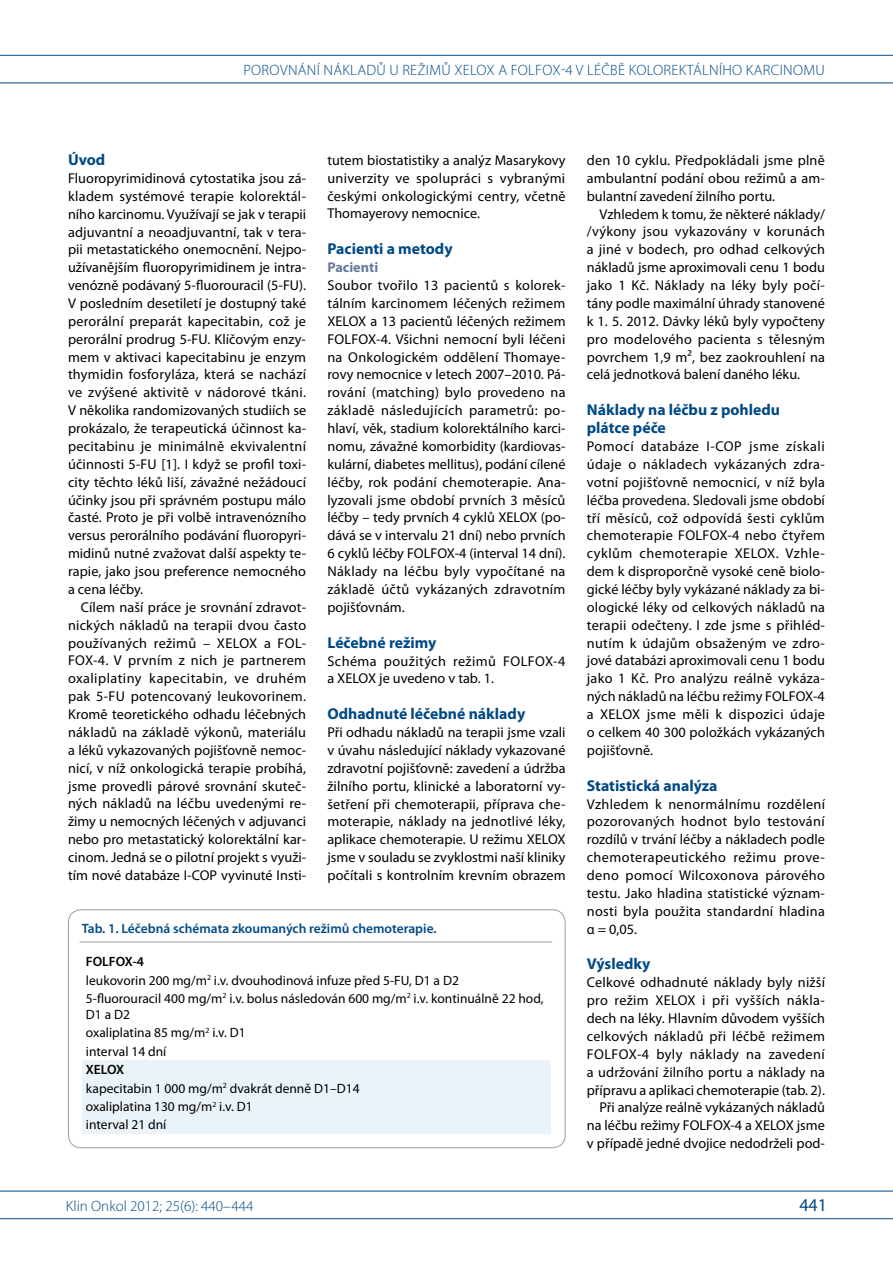
<style>
.page{position:relative;width:893px;height:1263px;background:#fff}
.page>*{position:absolute;margin:0;border:0;box-sizing:border-box;transform-origin:0 0}
.t1{font:18px "Myriad Pro";color:#004985}
.t2{font:700 15.75px/17.9px "Myriad Pro";color:#004985}
.t3{font:300 15px "Myriad Pro";letter-spacing:.02em;color:#004985}
.t4{font:300 15px "Myriad Pro";color:#004985}
.t5{font:14.25px/17.9px "Myriad Pro";letter-spacing:.005em;color:#000;text-align:justify}
.t6{font:14.25px/17.9px "Myriad Pro";letter-spacing:.03em;color:#000}
.t7{font:700 14.25px "Myriad Pro";color:#677a9c}
.t8{font:13.5px/18.3px "Myriad Pro";color:#000}
.t9{font:600 13.5px "Myriad Pro";color:#004985}
.s1{font-weight:600}
</style>
<div class="page">
<hr style="left:0;top:55px;width:893px;height:1px;background:#004985">
<hr style="left:0;top:83px;width:893px;height:1px;background:#004985">
<hr style="left:0;top:1191px;width:893px;height:1px;background:#004985">
<hr style="left:0;top:1218px;width:893px;height:1px;background:#004985">
<hr style="left:80px;top:941px;width:472px;height:1px;background:#9c9e9f">
<div style="left:82px;top:1060px;width:469px;height:73px;background:#eaf3fa"></div>
<div style="left:68px;top:909px;width:498px;height:239px;border:1px solid #9c9e9f;border-radius:13px"></div>
<p class="t3" style="left:243px;top:61px;width:36px">POROVN</p>
<p class="t3" style="left:298px;top:61px;width:497px">ÁN Í NÁKLADŮ U REŽIMŮ XELOX A FOLFOX-4 V LÉČBĚ KOLOREKTÁLN ÍHO KARCINOMU</p>
<p class="t2" style="left:68px;top:150px;width:39px">Úvod</p>
<p class="t5" style="left:68px;top:169px;width:240px">Fluoropyrimidinová cytostatika jsou zá&shy;kladem systémové terapie kolorektál&shy;ního karcinomu. Využívají se jak v terapii adjuvantní a neoadjuvantní, tak v tera&shy;pii metastatického onemocnění. Nejpo&shy;užívanějším fluoropyrimidinem je intra&shy;venózně podávaný 5-fluorouracil (5-FU).<br>V posledním desetiletí je dostupný také perorální preparát kapecitabin, což je perorální prodrug 5-FU. Klíčovým enzy&shy;mem v aktivaci kapecitabinu je enzym thymidin fosforyláza, která se nachází ve zvýšené aktivitě v nádorové tkáni.<br>V několika randomizovaných studiích se prokázalo, že terapeutická účinnost ka&shy;pecitabinu je minimálně ekvivalentní účinnosti 5-FU [1]. I když se profil toxi&shy;city těchto léků liší, závažné nežádoucí účinky jsou při správném postupu málo časté. Proto je při volbě intravenózního versus perorálního podávání fluoropyri&shy;midinů nutné zvažovat další aspekty te&shy;rapie, jako jsou preference nemocného a cena léčby.</p>
<p class="t5" style="left:68px;top:598px;width:240px;text-indent:13px">Cílem naší práce je srovnání zdravot&shy;nických nákladů na terapii dvou často používaných režimů – XELOX a FOL-FOX-4. V prvním z nich je partnerem oxaliplatiny kapecitabin, ve druhém pak 5-FU potencovaný leukovorinem.<br>Kromě teoretického odhadu léčebných nákladů na základě výkonů, materiálu a léků vykazovaných pojišťovně nemoc&shy;nicí, v níž onkologická terapie probíhá, jsme provedli párové srovnání skuteč&shy;ných nákladů na léčbu uvedenými re&shy;žimy u nemocných léčených v adjuvanci nebo pro metastatický kolorektální kar&shy;cinom. Jedná se o pilotní projekt s využi&shy;tím nové databáze I-COP vyvinuté Insti-</p>
<p class="t5" style="left:327px;top:151px;width:240px">tutem biostatistiky a analýz Masarykovy univerzity ve spolupráci s vybranými českými onkologickými centry, včetně Thomayerovy nemocnice.</p>
<p class="t2" style="left:327px;top:240px;width:127px">Pacienti a metody</p>
<p class="t7" style="left:327px;top:258px;width:52px">Pacienti</p>
<p class="t5" style="left:327px;top:276px;width:240px">Soubor tvořilo 13 pacientů s kolorek&shy;tálním karcinomem léčených režimem XELOX a 13 pacientů léčených režimem FOLFOX-4. Všichni nemocní byli léčeni na Onkologickém oddělení Thomaye&shy;rovy nemocnice v letech 2007–2010. Pá&shy;rování (matching) bylo provedeno na základě následujících parametrů: po&shy;hlaví, věk, stadium kolorektálního karci&shy;nomu, závažné komorbidity (kardiovas&shy;kulární, diabetes mellitus), podání cílené léčby, rok podání chemoterapie. Ana&shy;lyzovali jsme období prvních 3 měsíců léčby – tedy prvních 4 cyklů XELOX (po&shy;dává se v intervalu 21 dní) nebo prvních 6 cyklů léčby FOLFOX-4 (interval 14 dní).<br>Náklady na léčbu byly vypočítané na základě účtů vykázaných zdravotním pojišťovnám.</p>
<p class="t2" style="left:327px;top:633px;width:110px">Léčebné režimy</p>
<p class="t6" style="left:327px;top:652px;width:239px">Schéma použitých režimů FOLFOX-4 a XELOX je uvedeno v tab. 1.</p>
<p class="t2" style="left:327px;top:704px;width:199px">Odhadnuté léčebné náklady</p>
<p class="t5" style="left:327px;top:723px;width:240px">Při odhadu nákladů na terapii jsme vzali v úvahu následující náklady vykazované zdravotní pojišťovně: zavedení a údržba žilního portu, klinické a laboratorní vy&shy;šetření při chemoterapii, příprava che&shy;moterapie, náklady na jednotlivé léky, aplikace chemoterapie. U režimu XELOX jsme v souladu se zvyklostmi naší kliniky počítali s kontrolním krevním obrazem</p>
<p class="t9" style="left:82px;top:920px;width:356px">Tab. 1. Léčebná schémata zkoumaných režimů chemoterapie.</p>
<p class="t8" style="left:86px;top:952px;width:459px"><span class="s1">FOLFOX-4<br></span>leukovorin 200 mg/m<sup>2</sup> i.v. dvouhodinová infuze před 5-FU, D1 a D2<br>5-fluorouracil 400 mg/m<sup>2</sup> i.v. bolus následován 600 mg/m<sup>2</sup> i.v. kontinuálně 22 hod,</p>
<p class="t8" style="left:86px;top:1005px;width:161px">D1 a D2<br>oxaliplatina 85 mg/m<sup>2</sup> i.v. D1 interval 14 dní</p>
<p class="t8" style="left:86px;top:1060px;width:275px"><span class="s1">XELOX<br></span>kapecitabin 1 000 mg/m<sup>2</sup> dvakrát denně D1–D14 oxaliplatina 130 mg/m<sup>2</sup> i.v. D1<br>interval 21 dní</p>
<p class="t5" style="left:587px;top:151px;width:240px">den 10 cyklu. Předpokládali jsme plně ambulantní podání obou režimů a am&shy;bulantní zavedení žilního portu.</p>
<p class="t5" style="left:587px;top:205px;width:240px;text-indent:13px">Vzhledem k tomu, že některé náklady/ /výkony jsou vykazovány v korunách a jiné v bodech, pro odhad celkových nákladů jsme aproximovali cenu 1 bodu jako 1 Kč. Náklady na léky byly počí&shy;tány podle maximální úhrady stanovené k 1. 5. 2012. Dávky léků byly vypočteny pro modelového pacienta s tělesným povrchem 1,9 m², bez zaokrouhlení na celá jednotková balení daného léku.</p>
<p class="t2" style="left:587px;top:400px;width:195px">Náklady na léčbu z pohledu plátce péče</p>
<p class="t5" style="left:587px;top:437px;width:240px">Pomocí databáze I-COP jsme získali údaje o nákladech vykázaných zdra&shy;votní pojišťovně nemocnicí, v níž byla léčba provedena. Sledovali jsme období tří měsíců, což odpovídá šesti cyklům chemoterapie FOLFOX-4 nebo čtyřem cyklům chemoterapie XELOX. Vzhle&shy;dem k disproporčně vysoké ceně biolo&shy;gické léčby byly vykázané náklady za bi&shy;ologické léky od celkových nákladů na terapii odečteny. I zde jsme s přihléd&shy;nutím k údajům obsaženým ve zdro&shy;jové databázi aproximovali cenu 1 bodu jako 1 Kč. Pro analýzu reálně vykáza&shy;ných nákladů na léčbu režimy FOLFOX-4 a XELOX jsme měli k dispozici údaje o celkem 40 300 položkách vykázaných pojišťovně.</p>
<p class="t2" style="left:587px;top:776px;width:132px">Statistická analýza</p>
<p class="t5" style="left:587px;top:794px;width:240px">Vzhledem k nenormálnímu rozdělení pozorovaných hodnot bylo testování rozdílů v trvání léčby a nákladech podle chemoterapeutického režimu prove&shy;deno pomocí Wilcoxonova párového testu. Jako hladina statistické význam&shy;nosti byla použita standardní hladina α = 0,05.</p>
<p class="t2" style="left:587px;top:955px;width:65px">Výsledky</p>
<p class="t5" style="left:587px;top:973px;width:240px;text-align:right">Celkové odhadnuté náklady byly nižší pro režim XELOX i při vyšších nákla&shy;dech na léky. Hlavním důvodem vyšších celkových nákladů při léčbě režimem FOLFOX-4 byly náklady na zavedení a udržování žilního portu a náklady na přípravu a aplikaci chemoterapie (tab. 2).<br>Při analýze reálně vykázaných nákladů na léčbu režimy FOLFOX-4 a XELOX jsme v případě jedné dvojice nedodrželi pod-</p>
<p class="t4" style="left:66px;top:1197px;width:189px">KLIN ONKOL 2012; 25(6): 440–444</p>
<p class="t1" style="left:799px;top:1194px;width:29px">441</p>
</div>
